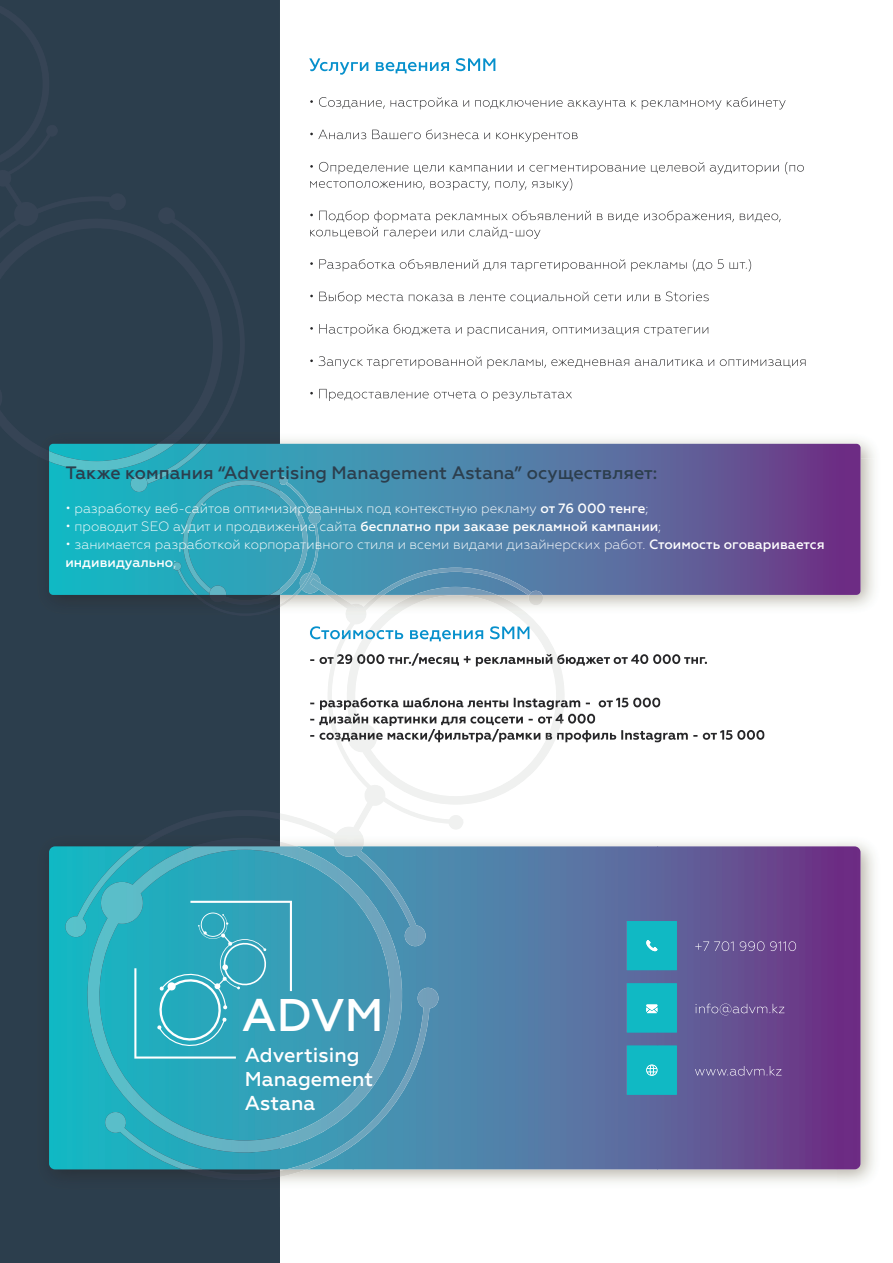
<style>
.page{position:relative;width:893px;height:1263px;background:#fff}
.page>*{position:absolute;margin:0;border:0;box-sizing:border-box;transform-origin:0 0}
.t1{font:500 45.75px "Geometria";color:#fff}
.t2{font:500 20.1px/24px "Geometria";color:#fff}
.t3{font:500 18px "Geometria";color:#2c3e4d}
.t4{font:300 13.5px/18px "Geometria";color:#fff}
.s1{font-weight:500}
</style>
<div class="page">
<svg style="left:332px;top:842px;width:54px;height:4px"></svg>
<div style="left:0;top:0;width:280px;height:1263px;background:#2c3e4d"></div>
<img style="left:367px;top:58px;width:507px;height:400px">
<img style="left:367px;top:58px;width:128px;height:17px">
<img style="left:367px;top:97px;width:419px;height:12px">
<img style="left:367px;top:129px;width:211px;height:13px">
<img style="left:367px;top:162px;width:438px;height:12px">
<img style="left:367px;top:178px;width:205px;height:12px">
<img style="left:367px;top:210px;width:415px;height:13px">
<img style="left:367px;top:227px;width:173px;height:12px">
<img style="left:367px;top:259px;width:384px;height:12px">
<img style="left:367px;top:291px;width:342px;height:13px">
<img style="left:367px;top:324px;width:341px;height:12px">
<img style="left:367px;top:356px;width:438px;height:13px">
<img style="left:367px;top:389px;width:205px;height:12px">
<img style="left:837px;top:458px;width:37px;height:725px">
<img style="left:292px;top:842px;width:4px;height:4px">
<img style="left:292px;top:1169px;width:15px;height:8px">
<img style="left:334px;top:827px;width:31px;height:19px">
<img style="left:347px;top:595px;width:218px;height:209px">
<img style="left:364px;top:785px;width:22px;height:21px">
<img style="left:346px;top:795px;width:31px;height:48px">
<img style="left:49px;top:846px;width:811px;height:323px">
<img style="left:292px;top:946px;width:131px;height:42px">
<img style="left:292px;top:988px;width:148px;height:181px">
<img style="left:292px;top:846px;width:135px;height:100px">
<div style="left:627px;top:921px;width:50px;height:49px;background:#10b9c4"></div>
<div style="left:627px;top:983px;width:50px;height:49px;background:#10b9c4"></div>
<div style="left:627px;top:1046px;width:50px;height:49px;background:#10b9c4"></div>
<svg style="left:646px;top:940px;width:12px;height:11px"></svg>
<svg style="left:646px;top:1004px;width:11px;height:9px"></svg>
<svg style="left:646px;top:1064px;width:11px;height:12px"></svg>
<img style="left:695px;top:941px;width:101px;height:10px">
<img style="left:695px;top:1003px;width:89px;height:12px">
<img style="left:695px;top:1066px;width:87px;height:10px">
<img style="left:310px;top:626px;width:51px;height:15px">
<img style="left:340px;top:626px;width:13px;height:15px">
<img style="left:361px;top:626px;width:169px;height:15px">
<img style="left:310px;top:653px;width:397px;height:13px">
<svg style="left:331px;top:653px;width:8px;height:13px"></svg>
<img style="left:351px;top:653px;width:210px;height:13px">
<img style="left:310px;top:697px;width:350px;height:13px">
<img style="left:378px;top:697px;width:186px;height:13px">
<img style="left:310px;top:714px;width:285px;height:12px">
<img style="left:378px;top:714px;width:185px;height:12px">
<img style="left:310px;top:729px;width:454px;height:13px">
<svg style="left:328px;top:697px;width:50px;height:57px"></svg>
<img style="left:545px;top:729px;width:14px;height:13px">
<img style="left:347px;top:729px;width:31px;height:13px">
<svg style="left:367px;top:444px;width:493px;height:151px;background:#5a689d"></svg>
<svg style="left:377px;top:568px;width:167px;height:38px;background:#7ea4bb"></svg>
<svg style="left:38px;top:58px;width:329px;height:567px"></svg>
<svg style="left:64px;top:813px;width:228px;height:376px;background:#329eaf"></svg>
<h3 class="t3" style="left:65px;top:462px;width:593px">Также компания “Advertising Management Astana” осуществляет:</h3>
<p class="t4" style="left:65px;top:499px;width:585px">• разработку веб-сайтов оптимизированных под контекстную рекламу <span class="s1">от 76 000 тенге</span>;</p>
<p class="t4" style="left:65px;top:517px;width:597px">• проводит SEO аудит и продвижение сайта <span class="s1">бесплатно при заказе рекламной кампании</span>;</p>
<p class="t4" style="left:65px;top:535px;width:761px">• занимается разработкой корпоративного стиля и всеми видами дизайнерских работ. <span class="s1">Стоимость оговаривается индивидуально</span>;</p>
<h1 class="t1" style="left:242px;top:988px;width:143px">ADVM</h1>
<h2 class="t2" style="left:245px;top:1043px;width:130px">Advertising<br>Management<br>Astana</h2>
</div>
